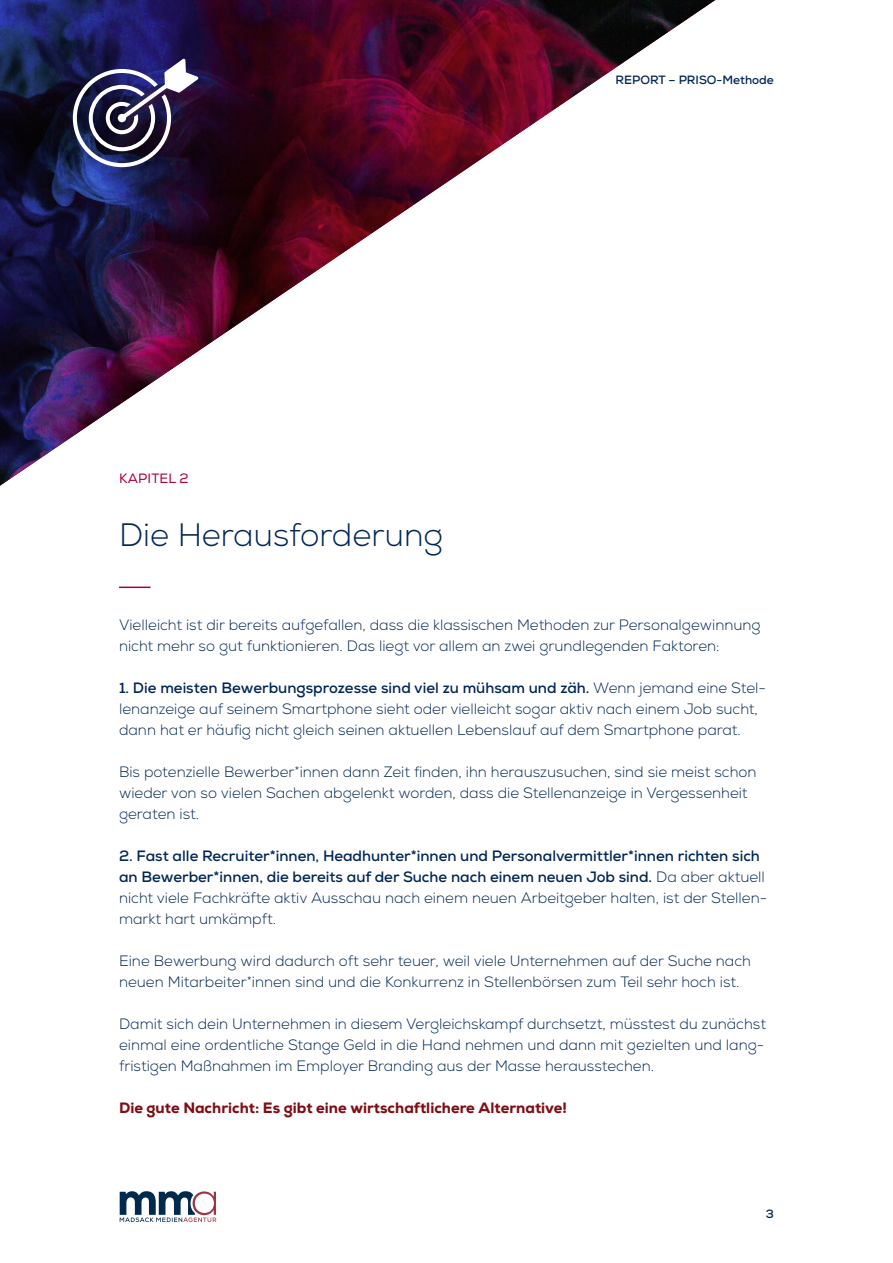
<style>
.page{position:relative;width:893px;height:1263px;background:#fff}
.page>*{position:absolute;margin:0;border:0;box-sizing:border-box;transform-origin:0 0}
.Head_1{font:300 32.4px "Nexa";color:#002655}
.Fließ_Nexa_Light{font:300 15px/21px "Nexa";color:#002655}
.Fließ_Nexa_Light-2{font:700 15px/21px "Nexa";color:#002655}
.Fließ_Nexa_Light-3{font:800 15px "Nexa";color:#7e0d14}
.Kapitel{font:13.5px "Nexa";letter-spacing:.01em;color:#a7003a}
.t1{font:700 12px "Nexa";color:#002655}
.s1{font-weight:700}
.s2{font-weight:300}
</style>
<div class="page">
<svg style="left:120px;top:1191px;width:96px;height:31px"></svg>
<hr style="left:119px;top:587px;width:32px;height:1px;background:#a7003a">
<img style="left:0;top:0;width:715px;height:486px">
<svg style="left:73px;top:59px;width:125px;height:108px"></svg>
<div style="left:118px;top:114px;width:8px;height:8px;background:#fff;border-radius:50%"></div>
<p class="Kapitel" style="left:119px;top:470px;width:71px">KAPITEL 2</p>
<p class="Head_1" style="left:119px;top:516px;width:326px">Die Herausforderung</p>
<p class="t1" style="left:615px;top:72px;width:160px">REPORT – PRISO-Methode</p>
<p class="Fließ_Nexa_Light" style="left:119px;top:615px;width:643px">Vielleicht ist dir bereits aufgefallen, dass die klassischen Methoden zur Personalgewinnung nicht mehr so gut funktionieren. Das liegt vor allem an zwei grundlegenden Faktoren:</p>
<p class="Fließ_Nexa_Light" style="left:119px;top:678px;width:648px"><span class="s1">1. Die meisten Bewerbungsprozesse sind viel zu mühsam und zäh.</span> Wenn jemand eine Stel&shy;lenanzeige auf seinem Smartphone sieht oder vielleicht sogar aktiv nach einem Job sucht, dann hat er häufig nicht gleich seinen aktuellen Lebenslauf auf dem Smartphone parat.</p>
<p class="Fließ_Nexa_Light" style="left:119px;top:762px;width:639px">Bis potenzielle Bewerber*innen dann Zeit finden, ihn herauszusuchen, sind sie meist schon wieder von so vielen Sachen abgelenkt worden, dass die Stellenanzeige in Vergessenheit geraten ist.</p>
<p class="Fließ_Nexa_Light-2" style="left:119px;top:845px;width:650px">2. Fast alle Recruiter*innen, Headhunter*innen und Personalvermittler*innen richten sich an Bewerber*innen, die bereits auf der Suche nach einem neuen Job sind. <span class="s2">Da aber aktuell nicht viele Fachkräfte aktiv Ausschau nach einem neuen Arbeitgeber halten, ist der Stellen&shy;markt hart umkämpft.</span></p>
<p class="Fließ_Nexa_Light" style="left:119px;top:951px;width:633px">Eine Bewerbung wird dadurch oft sehr teuer, weil viele Unternehmen auf der Suche nach neuen Mitarbeiter*innen sind und die Konkurrenz in Stellenbörsen zum Teil sehr hoch ist.</p>
<p class="Fließ_Nexa_Light" style="left:119px;top:1014px;width:648px;text-align:justify">Damit sich dein Unternehmen in diesem Vergleichskampf durchsetzt, müsstest du zunächst einmal eine ordentliche Stange Geld in die Hand nehmen und dann mit gezielten und lang&shy;fristigen Maßnahmen im Employer Branding aus der Masse herausstechen.</p>
<p class="Fließ_Nexa_Light-3" style="left:119px;top:1098px;width:449px">Die gute Nachricht: Es gibt eine wirtschaftlichere Alternative!</p>
<p class="t1" style="left:766px;top:1206px;width:10px">3</p>
</div>
